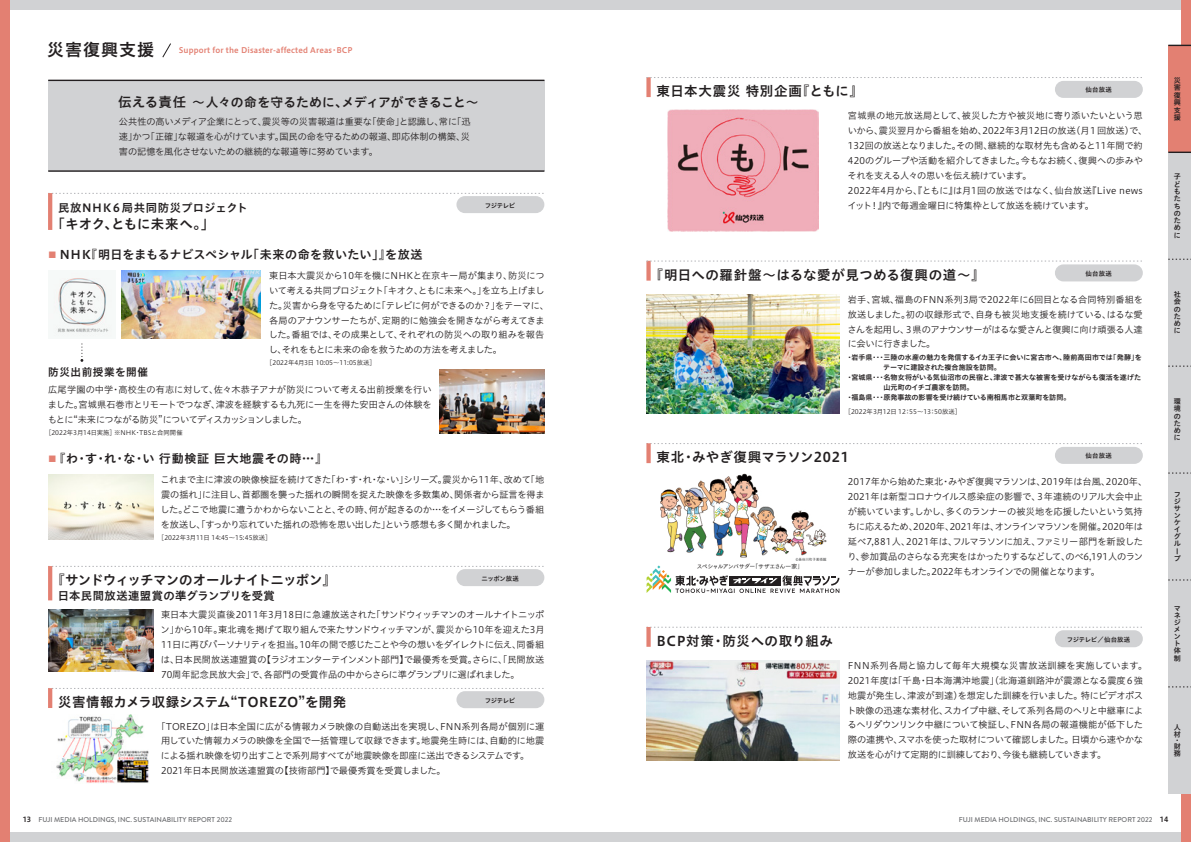
<style>
.page{position:relative;width:1191px;height:842px;background:#fff}
.page>*{position:absolute;margin:0;border:0;box-sizing:border-box;transform-origin:0 0}
.t1{font:17px "Hiragino UD Sans Std N W6";letter-spacing:.06em;color:#231f20}
.t2{font:13.5px "Hiragino UD Sans Std N W6";letter-spacing:.015em;color:#231f20}
.t3{font:13.5px "Hiragino UD Sans Std N W6";letter-spacing:.035em;color:#231f20}
.t4{font:13.5px "Hiragino UD Sans Std N W6";letter-spacing:-.045em;color:#231f20}
.t5{font:13.5px "Hiragino UD Sans Std N W6";letter-spacing:.06em;color:#231f20}
.t6{font:13.5px "Hiragino UD Sans Std N W6";letter-spacing:.045em;color:#231f20}
.t7{font:12.8px "Hiragino UD Sans Std N W6";color:#231f20}
.t8{font:12px "Hiragino UD Sans Std N W6";letter-spacing:.03em;color:#231f20}
.t9{font:12px "Hiragino UD Sans Std N W6";letter-spacing:.06em;color:#231f20}
.t10{font:11.3px "Hiragino UD Sans Std N W6";letter-spacing:.03em;color:#231f20}
.t11{font:10.6px "Hiragino UD Sans Std N W6";letter-spacing:.05em;color:#231f20}
.t12{font:9.2px/14.9px "Hiragino UD Sans Std N W3";letter-spacing:-.025em;color:#231f20;text-align:justify}
.t13{font:7.8px "Hiragino UD Sans Std N W6";letter-spacing:.02em;color:#e38072}
.t14{font:7.1px/7.3px "Hiragino UD Sans Std N W6";letter-spacing:-.005em;color:#231f20;text-align:justify}
.t15{font:500 7.1px "Brandon Grotesque";color:#6c6d70}
.t16{font:7.1px "Hiragino UD Sans Std N W6";letter-spacing:-.03em;color:#231f20}
.t17{font:6.4px "Hiragino UD Sans Std N W3";color:#231f20}
.t18{font:6.4px "Hiragino UD Sans Std N W6";letter-spacing:-.025em;color:#231f20}
.s1{font-size:13.5px}
.s2{font-size:8.5px;color:#e38072}
.s3{font-family:"Hiragino UD Sans Std N W6";font-weight:400;color:#231f20}
</style>
<div class="page">
<img style="left:121px;top:271px;width:139px;height:67px">
<div style="left:48px;top:80px;width:496px;height:91px;background:#d1d2d4"></div>
<div style="left:0;top:0;width:1191px;height:10px;background:#d1d2d4"></div>
<div style="left:0;top:832px;width:1191px;height:10px;background:#d1d2d4"></div>
<div style="left:1181px;top:0;width:10px;height:842px;background:#e38072"></div>
<hr style="left:48px;top:80px;width:496px;height:1px;background:#231f20">
<hr style="left:48px;top:170px;width:496px;height:2px;background:#231f20">
<div style="left:1168px;top:45px;width:23px;height:107px;background:#e38072"></div>
<div style="left:1168px;top:152px;width:23px;height:107px;background:#d1d2d4"></div>
<div style="left:1168px;top:259px;width:23px;height:107px;background:#d1d2d4"></div>
<div style="left:1168px;top:366px;width:23px;height:107px;background:#d1d2d4"></div>
<div style="left:1168px;top:473px;width:23px;height:107px;background:#d1d2d4"></div>
<div style="left:1168px;top:580px;width:23px;height:107px;background:#d1d2d4"></div>
<div style="left:1168px;top:687px;width:23px;height:107px;background:#d1d2d4"></div>
<svg style="left:1168px;top:45px;width:23px;height:1px"></svg>
<svg style="left:1168px;top:152px;width:23px;height:1px"></svg>
<svg style="left:1168px;top:366px;width:23px;height:1px"></svg>
<svg style="left:1168px;top:259px;width:23px;height:1px"></svg>
<svg style="left:1168px;top:473px;width:23px;height:1px"></svg>
<svg style="left:1168px;top:580px;width:23px;height:1px"></svg>
<svg style="left:1168px;top:687px;width:23px;height:1px"></svg>
<svg style="left:650px;top:443px;width:492px;height:1px"></svg>
<img style="left:660px;top:473px;width:167px;height:92px">
<svg style="left:646px;top:443px;width:4px;height:20px"></svg>
<svg style="left:650px;top:627px;width:492px;height:1px"></svg>
<div style="left:456px;top:691px;width:88px;height:17px;background:#d1d2d4;border-radius:9px"></div>
<div style="left:456px;top:569px;width:88px;height:17px;background:#d1d2d4;border-radius:9px"></div>
<div style="left:456px;top:196px;width:88px;height:17px;background:#d1d2d4;border-radius:9px"></div>
<img style="left:646px;top:661px;width:193px;height:99px">
<svg style="left:646px;top:627px;width:4px;height:20px"></svg>
<svg style="left:162px;top:43px;width:9px;height:15px"></svg>
<div style="left:1055px;top:81px;width:87px;height:17px;background:#d1d2d4;border-radius:9px"></div>
<img style="left:668px;top:109px;width:150px;height:122px">
<svg style="left:646px;top:78px;width:4px;height:19px"></svg>
<svg style="left:646px;top:77px;width:496px;height:1px"></svg>
<div style="left:1055px;top:264px;width:87px;height:17px;background:#d1d2d4;border-radius:9px"></div>
<div style="left:1055px;top:447px;width:87px;height:17px;background:#d1d2d4;border-radius:9px"></div>
<img style="left:646px;top:295px;width:193px;height:119px">
<svg style="left:646px;top:262px;width:4px;height:19px"></svg>
<svg style="left:646px;top:261px;width:496px;height:1px"></svg>
<div style="left:0;top:0;width:10px;height:842px;background:#e38072"></div>
<img style="left:56px;top:715px;width:93px;height:68px">
<img style="left:48px;top:610px;width:105px;height:62px">
<img style="left:439px;top:370px;width:105px;height:64px">
<img style="left:48px;top:474px;width:105px;height:65px">
<svg style="left:52px;top:566px;width:492px;height:1px"></svg>
<hr style="left:48px;top:566px;width:4px;height:34px;background:#e38072">
<svg style="left:52px;top:688px;width:492px;height:1px"></svg>
<hr style="left:48px;top:688px;width:4px;height:20px;background:#e38072">
<img style="left:54px;top:278px;width:56px;height:58px">
<svg style="left:52px;top:193px;width:492px;height:1px"></svg>
<hr style="left:48px;top:193px;width:4px;height:37px;background:#e38072">
<svg style="left:80px;top:344px;width:3px;height:18px"></svg>
<svg style="left:646px;top:565px;width:193px;height:28px"></svg>
<div style="left:1055px;top:630px;width:87px;height:17px;background:#d1d2d4;border-radius:9px"></div>
<h1 class="t1" style="left:47px;top:37px;width:109px">災害復興支援</h1>
<p class="t13" style="left:179px;top:44px;width:175px">Support for the Disaster-affected Areas・BCP</p>
<h3 class="t7" style="left:118px;top:92px;width:362px"><span class="s1">伝える責任</span>～人々の命を守るために、メディアができること～</h3>
<p class="t12" style="left:119px;top:114px;width:353px">公共性の高いメディア企業にとって、震災等の災害報道は重要な「使命」と認識し、常に「迅速」かつ「正確」な報道を心がけています。国民の命を守るための報道、即応体制の構築、災害の記憶を風化させないための継続的な報道等に努めています。</p>
<p class="t10" style="left:58px;top:199px;width:191px">民放NHK６局共同防災プロジェクト</p>
<h2 class="t2" style="left:51px;top:213px;width:164px">「キオク、ともに未来へ。」</h2>
<h3 class="t8" style="left:48px;top:246px;width:376px"><span class="s2">■</span> NHK『明日をまもるナビスペシャル「未来の命を救いたい」』を放送</h3>
<p class="t18" style="left:485px;top:200px;width:32px">フジテレビ</p>
<p class="t12" style="left:269px;top:267px;width:282px;text-align:left">東日本大震災から10年を機にNHKと在京キー局が集まり、防災について考える共同プロジェクト「キオク､ともに未来へ。」を立ち上げました。災害から身を守るために「テレビに何ができるのか？」をテーマに、各局のアナウンサーたちが、定期的に勉強会を開きながら考えてきました。番組では、その成果として、それぞれの防災への取り組みを報告し、それをもとに未来の命を救うための方法を考えました。</p>
<p class="t17" style="left:269px;top:358px;width:108px">[2022年4月3日 10:05～11:05放送］</p>
<p class="t11" style="left:48px;top:364px;width:101px">防災出前授業を開催</p>
<p class="t12" style="left:48px;top:382px;width:385px">広尾学園の中学・高校生の有志に対して、佐々木恭子アナが防災について考える出前授業を行いました。宮城県石巻市とリモートでつなぎ、津波を経験するも九死に一生を得た安田さんの体験をもとに“未来につながる防災”についてディスカッションしました。</p>
<p class="t17" style="left:45px;top:428px;width:139px">［2022年3月14日実施］※NHK・TBSと合同開催</p>
<p class="t12" style="left:161px;top:471px;width:386px">これまで主に津波の映像検証を続けてきた「わ・す・れ・な・い」シリーズ。震災から11年、改めて「地震の揺れ」に注目し、首都圏を襲った揺れの瞬間を捉えた映像を多数集め、関係者から証言を得ました。どこで地震に遭うかわからないことと、その時、何が起きるのか…をイメージしてもらう番組を放送し、「すっかり忘れていた揺れの恐怖を思い出した」という感想も多く聞かれました。</p>
<h3 class="t9" style="left:48px;top:450px;width:280px"><span class="s2">■</span>『わ・す・れ・な・い 行動検証 巨大地震その時…』</h3>
<p class="t17" style="left:158px;top:533px;width:115px">［2022年3月11日 14:45～15:45放送］</p>
<h2 class="t4" style="left:51px;top:570px;width:286px">『サンドウィッチマンのオールナイトニッポン』</h2>
<p class="t10" style="left:58px;top:587px;width:219px">日本民間放送連盟賞の準グランプリを受賞</p>
<p class="t18" style="left:481px;top:573px;width:39px">ニッポン放送</p>
<p class="t12" style="left:161px;top:607px;width:385px">東日本大震災直後2011年3月18日に急遽放送された「サンドウィッチマンのオールナイトニッポン」から10年。東北魂を掲げて取り組んで来たサンドウィッチマンが、震災から10年を迎えた3月11日に再びパーソナリティを担当。10年の間で感じたことや今の想いをダイレクトに伝え、同番組は、日本民間放送連盟賞の【ラジオエンターテインメント部門】で最優秀を受賞。さらに、「民間放送70周年記念民放大会」で、各部門の受賞作品の中からさらに準グランプリに選ばれました。</p>
<h2 class="t2" style="left:58px;top:692px;width:290px">災害情報カメラ収録システム“TOREZO”を開発</h2>
<p class="t18" style="left:485px;top:695px;width:32px">フジテレビ</p>
<p class="t12" style="left:161px;top:718px;width:385px;text-align:left;text-indent:-4px">「TOREZO」は日本全国に広がる情報カメラ映像の自動送出を実現し、FNN系列各局が個別に運用していた情報カメラの映像を全国で一括管理して収録できます。地震発生時には、自動的に地震による揺れ映像を切り出すことで系列局すべてが地震映像を即座に送出できるシステムです。2021年日本民間放送連盟賞の【技術部門】で最優秀賞を受賞しました。</p>
<h2 class="t5" style="left:656px;top:81px;width:208px">東日本大震災 特別企画『ともに』</h2>
<p class="t18" style="left:1085px;top:85px;width:28px">仙台放送</p>
<p class="t12" style="left:847px;top:108px;width:301px;text-align:left">宮城県の地元放送局として、被災した方や被災地に寄り添いたいという思いから、震災翌月から番組を始め、2022年3月12日の放送(月１回放送)で、132回の放送となりました。その間、継続的な取材先も含めると11年間で約420のグループや活動を紹介してきました。今もなお続く、復興への歩みやそれを支える人々の思いを伝え続けています。<br>2022年4月から、『ともに』は月1回の放送ではなく、仙台放送『Live newsイット！』内で毎週金曜日に特集枠として放送を続けています。</p>
<h2 class="t3" style="left:650px;top:264px;width:336px">『明日への羅針盤～はるな愛が見つめる復興の道～』</h2>
<p class="t12" style="left:847px;top:291px;width:297px">岩手、宮城、福島のFNN系列3局で2022年に6回目となる合同特別番組を放送しました。初の収録形式で、自身も被災地支援を続けている、はるな愛さんを起用し、３県のアナウンサーがはるな愛さんと復興に向け頑張る人達に会いに行きました。　　</p>
<p class="t14" style="left:846px;top:354px;width:297px">・岩手県・・・三陸の水産の魅力を発信するイカ王子に会いに宮古市へ、陸前高田市では「発酵」を</p>
<p class="t16" style="left:851px;top:362px;width:151px">　　　　 テーマに建設された複合施設を訪問。</p>
<p class="t14" style="left:846px;top:374px;width:296px">・宮城県・・・名物女将がいる気仙沼市の民宿と、津波で甚大な被害を受けながらも復活を遂げた</p>
<p class="t14" style="left:851px;top:383px;width:123px">　　　　 山元町のイチゴ農家を訪問。</p>
<p class="t14" style="left:846px;top:393px;width:229px">・福島県・・・原発事故の影響を受け続けている南相馬市と双葉町を訪問。　</p>
<p class="t18" style="left:1085px;top:269px;width:28px">仙台放送</p>
<p class="t17" style="left:848px;top:407px;width:115px">[2022年3月12日 12：55～13：50放送］</p>
<h2 class="t2" style="left:656px;top:447px;width:194px">東北・みやぎ復興マラソン2021</h2>
<p class="t18" style="left:1085px;top:451px;width:28px">仙台放送</p>
<p class="t12" style="left:847px;top:474px;width:302px;text-align:left">2017年から始めた東北・みやぎ復興マラソンは、2019年は台風、2020年、2021年は新型コロナウイルス感染症の影響で、３年連続のリアル大会中止が続いています。しかし、多くのランナーの被災地を応援したいという気持ちに応えるため、2020年、2021年は、オンラインマラソンを開催。2020年は延べ7,881人、2021年は、フルマラソンに加え、ファミリー部門を新設したり、参加賞品のさらなる充実をはかったりするなどして、のべ6,191人のランナーが参加しました。2022年もオンラインでの開催となります。</p>
<h2 class="t6" style="left:656px;top:630px;width:178px">BCP対策・防災への取り組み</h2>
<p class="t18" style="left:1066px;top:634px;width:65px">フジテレビ／仙台放送</p>
<p class="t12" style="left:847px;top:657px;width:302px;text-align:left">FNN系列各局と協力して毎年大規模な災害放送訓練を実施しています。2021年度は「千島・日本海溝沖地震」（北海道釧路沖が震源となる震度６強地震が発生し、津波が到達）を想定した訓練を行いました。特にビデオポスト映像の迅速な素材化、スカイプ中継、そして系列各局のヘリと中継車によるヘリダウンリンク中継について検証し、FNN各局の報道機能が低下した際の連携や、スマホを使った取材について確認しました。日頃から速やかな放送を心がけて定期的に訓練しており、今後も継続していきます。</p>
<p class="t14" style="left:1173px;top:76px;width:8px">災害復興支援</p>
<p class="t14" style="left:1173px;top:172px;width:8px">子どもたちのために</p>
<p class="t14" style="left:1173px;top:290px;width:8px">社会のために</p>
<p class="t14" style="left:1173px;top:397px;width:8px">環境のために</p>
<p class="t14" style="left:1173px;top:490px;width:8px;line-height:7px">フジサンケイ</p>
<p class="t14" style="left:1173px;top:532px;width:9px;text-align:left">グループ</p>
<p class="t14" style="left:1173px;top:604px;width:8px;text-align:left">マネジメント体制</p>
<p class="t14" style="left:1173px;top:723px;width:8px">人材</p>
<p class="t14" style="left:1173px;top:737px;width:8px;line-height:5.7px">・財</p>
<p class="t14" style="left:1173px;top:749px;width:8px">務</p>
<p class="t15" style="left:23px;top:815px;width:211px"><span class="s3">13</span> FUJI MEDIA HOLDINGS, INC. SUSTAINABILITY REPORT 2022</p>
<p class="t15" style="left:958px;top:815px;width:211px">FUJI MEDIA HOLDINGS, INC. SUSTAINABILITY REPORT 2022 <span class="s3">14</span></p>
</div>
